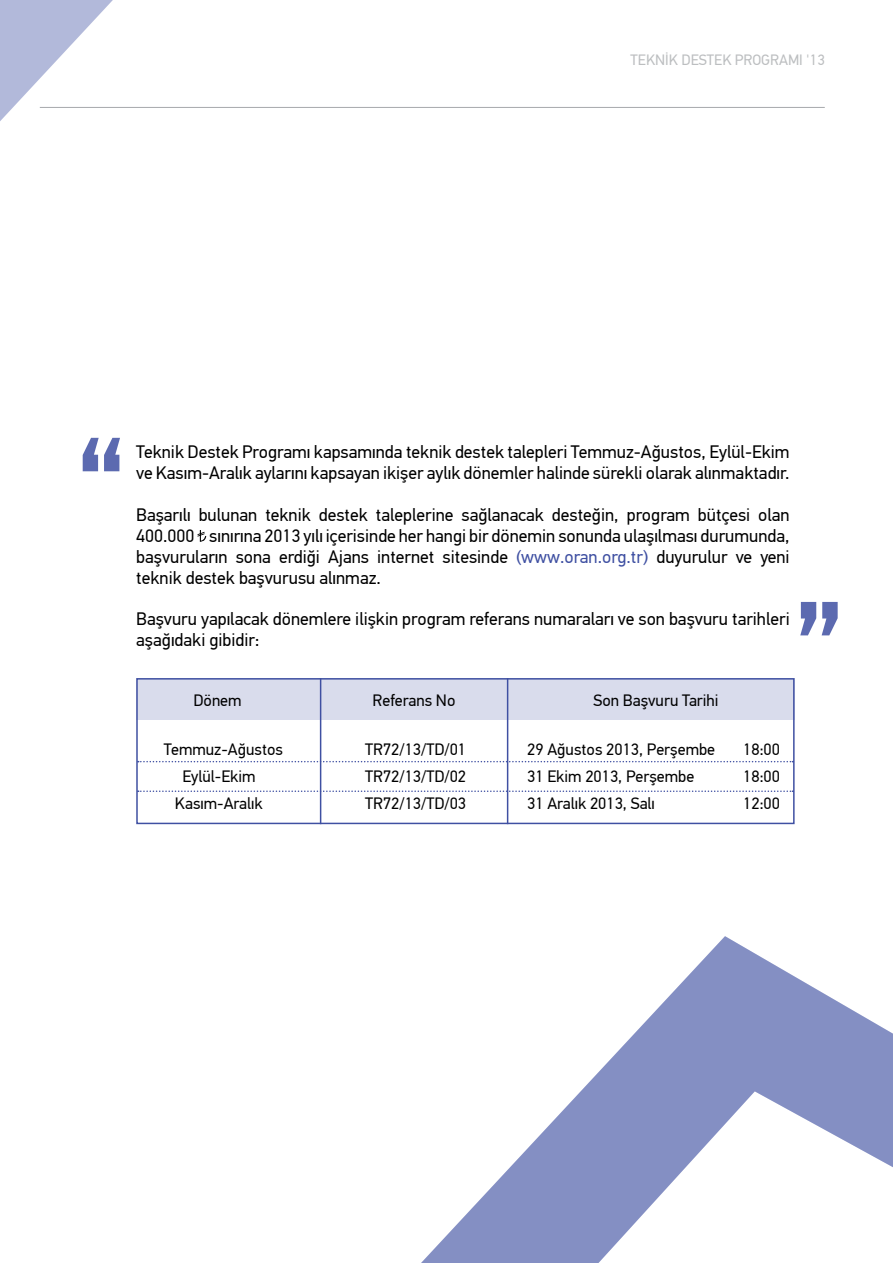
<style>
.page{position:relative;width:893px;height:1263px;background:#fff}
.page>*{position:absolute;margin:0;border:0;box-sizing:border-box;transform-origin:0 0}
.t1{font:149.4px "PF Din Text Pro";color:#3f50a2}
.t2{font:18px/20.9px "PF Din Text Pro";color:#000}
.t3{font:16.5px "PF Din Text Pro";color:#000}
.t4{font:15px "PF Din Text Pro";color:#bcbec0}
.s1{color:#3f50a2}
</style>
<div class="page">
<hr style="left:40px;top:107px;width:785px;height:1px;background:#a7a9ac">
<svg style="left:0;top:0;width:113px;height:121px;fill:#b4bbda"></svg>
<div style="left:136px;top:678px;width:659px;height:42px;background:#d9dcec"></div>
<svg style="left:421px;top:936px;width:472px;height:327px"></svg>
<svg style="left:198px;top:530px;width:8px;height:12px"></svg>
<div style="left:136px;top:678px;width:659px;height:146px;border:2px solid #3f50a2"></div>
<hr style="left:320px;top:678px;width:1px;height:146px;background:#3f50a2">
<hr style="left:507px;top:678px;width:1px;height:146px;background:#3f50a2">
<svg style="left:138px;top:761px;width:655px;height:1px"></svg>
<svg style="left:138px;top:790px;width:655px;height:2px"></svg>
<p class="t4" style="left:631px;top:51px;width:196px">TEKNİK DESTEK PROGRAMI '13</p>
<h1 class="t1" style="left:78px;top:409px;width:47px">“</h1>
<p class="t2" style="left:136px;top:442px;width:655px">Teknik Destek Programı kapsamında teknik destek talepleri Temmuz-Ağustos, Eylül-Ekim ve Kasım-Aralık aylarını kapsayan ikişer aylık dönemler halinde sürekli olarak alınmaktadır.</p>
<p class="t2" style="left:136px;top:504px;width:655px;text-align:justify">Başarılı bulunan teknik destek taleplerine sağlanacak desteğin, program bütçesi olan 400.000 sınırına 2013 yılı içerisinde her hangi bir dönemin sonunda ulaşılması durumunda, başvuruların sona erdiği Ajans internet sitesinde <span class="s1">(www.oran.org.tr)</span> duyurulur ve yeni teknik destek başvurusu alınmaz.</p>
<p class="t2" style="left:136px;top:609px;width:655px">Başvuru yapılacak dönemlere ilişkin program referans numaraları ve son başvuru tarihleri aşağıdaki gibidir:</p>
<h1 class="t1" style="left:795px;top:573px;width:47px">”</h1>
<p class="t3" style="left:193px;top:691px;width:50px">Dönem</p>
<p class="t3" style="left:373px;top:691px;width:84px">Referans No</p>
<p class="t3" style="left:593px;top:691px;width:127px">Son Başvuru Tarihi</p>
<p class="t3" style="left:164px;top:739px;width:121px">Temmuz-Ağustos</p>
<p class="t3" style="left:365px;top:739px;width:102px">TR72/13/TD/01</p>
<p class="t3" style="left:527px;top:739px;width:189px">29 Ağustos 2013, Perşembe</p>
<p class="t3" style="left:743px;top:739px;width:38px">18:00</p>
<p class="t3" style="left:182px;top:766px;width:75px">Eylül-Ekim</p>
<p class="t3" style="left:365px;top:766px;width:102px">TR72/13/TD/02</p>
<p class="t3" style="left:527px;top:766px;width:169px">31 Ekim 2013, Perşembe</p>
<p class="t3" style="left:743px;top:766px;width:38px">18:00</p>
<p class="t3" style="left:175px;top:793px;width:89px">Kasım-Aralık</p>
<p class="t3" style="left:365px;top:793px;width:102px">TR72/13/TD/03</p>
<p class="t3" style="left:527px;top:793px;width:129px">31 Aralık 2013, Salı</p>
<p class="t3" style="left:743px;top:793px;width:38px">12:00</p>
</div>
